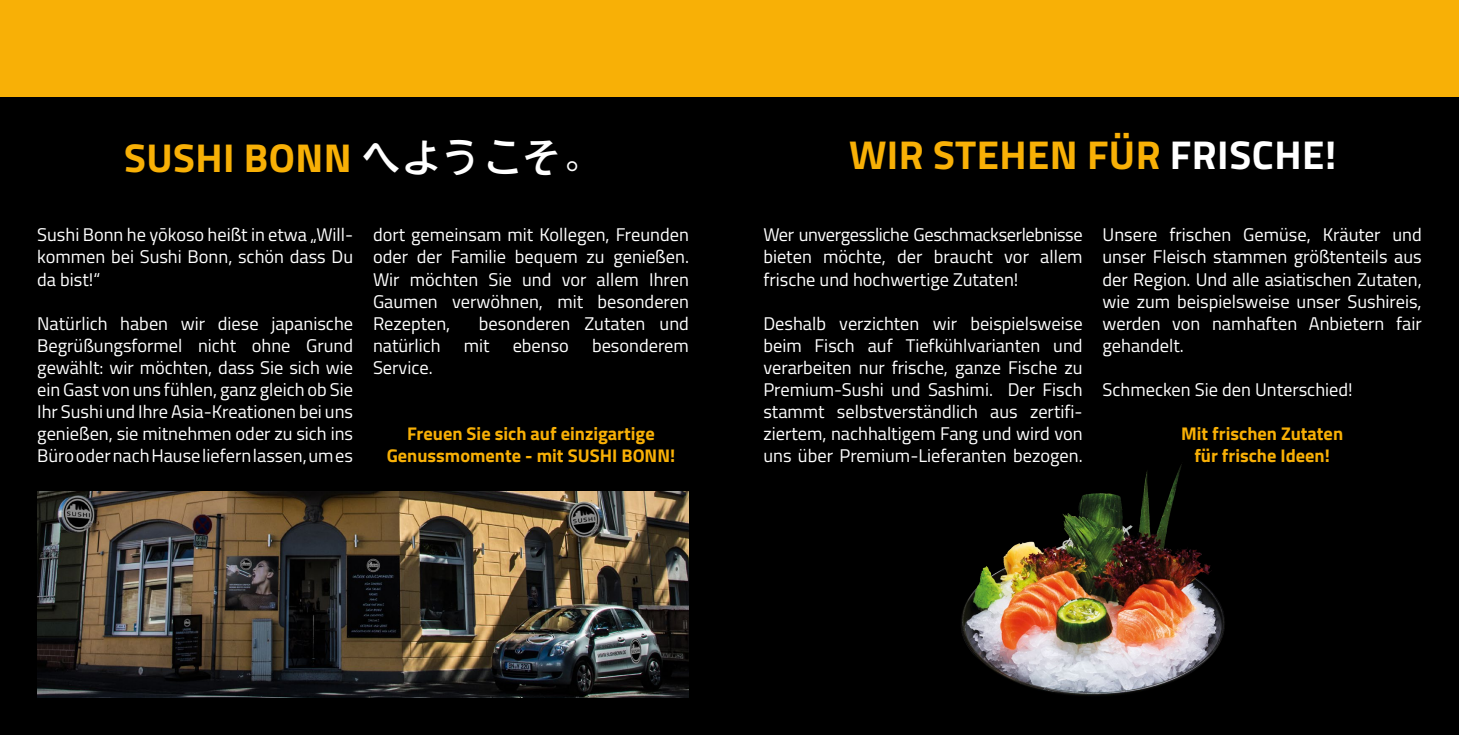
<style>
.page{position:relative;width:1459px;height:735px;background:#fff}
.page>*{position:absolute;margin:0;border:0;box-sizing:border-box;transform-origin:0 0}
.t1{font:700 40.25px "Titillium";letter-spacing:.01em;color:#f8b006}
.t2{font:18.38px/22.1px "Titillium";color:#fff;text-align:justify}
.t3{font:700 18.38px/22.1px "Titillium";color:#f8b006;text-align:center}
.s1{font-family:"ST Heiti SC";font-weight:500;color:#fff}
.s2{color:#fff}
</style>
<div class="page">
<div style="left:709px;top:0;width:749px;height:734px;background:#000"></div>
<div style="left:0;top:0;width:739px;height:734px;background:#000"></div>
<div style="left:0;top:0;width:1458px;height:97px;background:#f8b006"></div>
<img style="left:37px;top:491px;width:652px;height:206px">
<img style="left:961px;top:464px;width:264px;height:232px">
<h1 class="t1" style="left:124px;top:127px;width:480px">SUSHI BONN <span class="s1">へようこそ。</span></h1>
<h1 class="t1" style="left:849px;top:124px;width:489px">WIR STEHEN FÜR <span class="s2">FRISCHE!</span></h1>
<p class="t2" style="left:37px;top:223px;width:317px">Sushi Bonn he yōkoso heißt in etwa „Will&shy;kommen bei Sushi Bonn, schön dass Du da bist!“</p>
<p class="t2" style="left:37px;top:311px;width:317px">Natürlich haben wir diese japanische Begrüßungsformel nicht ohne Grund gewählt: wir möchten, dass Sie sich wie ein Gast von uns fühlen, ganz gleich ob Sie Ihr Sushi und Ihre Asia-Kreationen bei uns genießen, sie mitnehmen oder zu sich ins Büro oder nach Hause liefern lassen, um es</p>
<p class="t2" style="left:373px;top:223px;width:317px">dort gemeinsam mit Kollegen, Freunden oder der Familie bequem zu genießen.<br>Wir möchten Sie und vor allem Ihren Gaumen verwöhnen, mit besonderen Rezepten,</p>
<p class="t2" style="left:479px;top:311px;width:211px">besonderen Zutaten und</p>
<p class="t2" style="left:373px;top:333px;width:69px">natürlich</p>
<p class="t2" style="left:464px;top:333px;width:27px">mit</p>
<p class="t2" style="left:512px;top:333px;width:58px">ebenso</p>
<p class="t2" style="left:592px;top:333px;width:98px">besonderem</p>
<p class="t2" style="left:373px;top:355px;width:61px">Service.</p>
<p class="t3" style="left:387px;top:421px;width:290px">Freuen Sie sich auf einzigartige<br>Genussmomente - mit SUSHI BONN!</p>
<p class="t2" style="left:763px;top:223px;width:321px">Wer unvergessliche Geschmackserlebnisse bieten möchte, der braucht vor allem frische und hochwertige Zutaten!</p>
<p class="t2" style="left:763px;top:311px;width:321px">Deshalb verzichten wir beispielsweise beim Fisch auf Tiefkühlvarianten und verarbeiten nur frische, ganze Fische zu Premium-Sushi und Sashimi. Der Fisch stammt selbstverständlich aus zertifi&shy;ziertem, nachhaltigem Fang und wird von uns über Premium-Lieferanten bezogen.</p>
<p class="t2" style="left:1102px;top:223px;width:321px">Unsere frischen Gemüse, Kräuter und unser Fleisch stammen größtenteils aus der Region. Und alle asiatischen Zutaten, wie zum beispielsweise unser Sushireis, werden von namhaften Anbietern fair gehandelt.</p>
<p class="t2" style="left:1102px;top:377px;width:252px">Schmecken Sie den Unterschied!</p>
<p class="t3" style="left:1181px;top:421px;width:164px">Mit frischen Zutaten für frische Ideen!</p>
</div>
